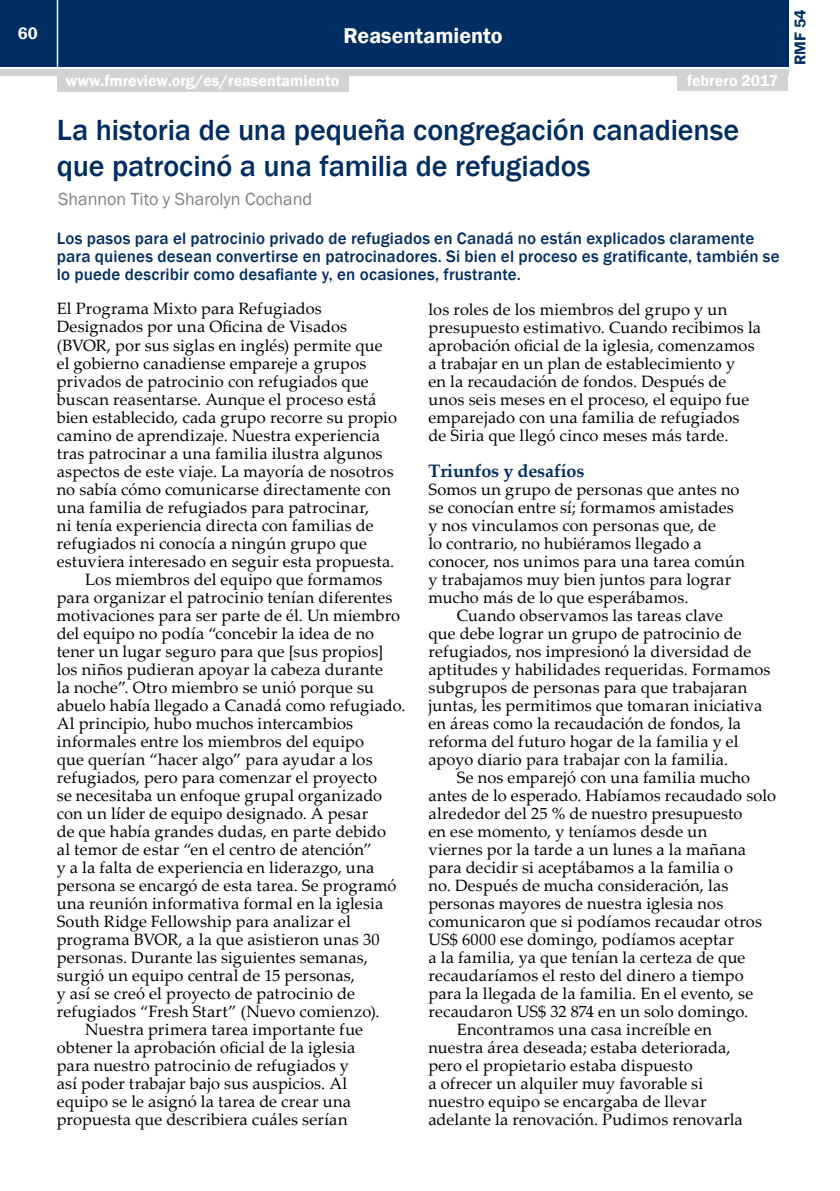
<style>
.page{position:relative;width:840px;height:1191px;background:#fff}
.page>*{position:absolute;margin:0;border:0;box-sizing:border-box;transform-origin:0 0}
.t1{font:500 30px/36px "Franklin Gothic";letter-spacing:-.005em;color:#002d62}
.t2{font:600 22px "Franklin Gothic";color:#fff}
.t3{font:18px "Franklin Gothic";color:#808285}
.t4{font:700 18px "Palatino Linotype";letter-spacing:-.01em;color:#002d62}
.t5{font:500 17px/18px "Franklin Gothic";letter-spacing:.01em;color:#002d62}
.t6{font:600 17px "Franklin Gothic";color:#fff}
.t7{font:16.4px/18px "Palatino Linotype";letter-spacing:.01em;color:#000}
.t8{font:600 16px "Franklin Gothic";color:#fff}
.t9{font:600 16px "Franklin Gothic";color:#002d62}
</style>
<div class="page">
<div style="left:0;top:0;width:787px;height:66px;background:#002d62"></div>
<div style="left:0;top:69px;width:787px;height:6px;background:#d1d3d4"></div>
<hr style="left:57px;top:0;width:1px;height:67px;background:#fff">
<div style="left:676px;top:73px;width:111px;height:18px;background:#d1d3d4"></div>
<div style="left:57px;top:74px;width:291px;height:18px;background:#d1d3d4"></div>
<p class="t6" style="left:18px;top:23px;width:21px">60</p>
<h2 class="t2" style="left:343px;top:22px;width:161px">Reasentamiento</h2>
<p class="t8" style="left:66px;top:71px;width:274px">www.fmreview.org/es/reasentamiento</p>
<p class="t8" style="left:686px;top:71px;width:92px">febrero 2017</p>
<h1 class="t1" style="left:57px;top:112px;width:683px">La historia de una pequeña congregación canadiense que patrocinó a una familia de refugiados</h1>
<p class="t3" style="left:58px;top:188px;width:255px">Shannon Tito y Sharolyn Cochand</p>
<p class="t5" style="left:57px;top:230px;width:724px">Los pasos para el patrocinio privado de refugiados en Canadá no están explicados claramente para quienes desean convertirse en patrocinadores. Si bien el proceso es gratificante, también se lo puede describir como desafiante y, en ocasiones, frustrante.</p>
<p class="t7" style="left:57px;top:299px;width:266px">El Programa Mixto para Refugiados</p>
<p class="t7" style="left:57px;top:317px;width:292px">Designados por una Oficina de Visados</p>
<p class="t7" style="left:57px;top:335px;width:327px">(BVOR, por sus siglas en inglés) permite que</p>
<p class="t7" style="left:57px;top:353px;width:311px">el gobierno canadiense empareje a grupos</p>
<p class="t7" style="left:57px;top:371px;width:313px">privados de patrocinio con refugiados que</p>
<p class="t7" style="left:57px;top:389px;width:321px">buscan reasentarse. Aunque el proceso está</p>
<p class="t7" style="left:57px;top:407px;width:341px">bien establecido, cada grupo recorre su propio</p>
<p class="t7" style="left:57px;top:425px;width:324px">camino de aprendizaje. Nuestra experiencia</p>
<p class="t7" style="left:57px;top:443px;width:327px">tras patrocinar a una familia ilustra algunos</p>
<p class="t7" style="left:57px;top:461px;width:338px">aspectos de este viaje. La mayoría de nosotros</p>
<p class="t7" style="left:57px;top:479px;width:335px">no sabía cómo comunicarse directamente con</p>
<p class="t7" style="left:57px;top:497px;width:314px">una familia de refugiados para patrocinar,</p>
<p class="t7" style="left:57px;top:515px;width:318px">ni tenía experiencia directa con familias de</p>
<p class="t7" style="left:57px;top:533px;width:311px">refugiados ni conocía a ningún grupo que</p>
<p class="t7" style="left:57px;top:551px;width:339px">estuviera interesado en seguir esta propuesta.</p>
<p class="t7" style="left:85px;top:569px;width:299px">Los miembros del equipo que formamos</p>
<p class="t7" style="left:57px;top:587px;width:337px">para organizar el patrocinio tenían diferentes</p>
<p class="t7" style="left:57px;top:605px;width:345px">motivaciones para ser parte de él. Un miembro</p>
<p class="t7" style="left:57px;top:623px;width:319px">del equipo no podía “concebir la idea de no</p>
<p class="t7" style="left:57px;top:641px;width:328px">tener un lugar seguro para que [sus propios]</p>
<p class="t7" style="left:57px;top:659px;width:327px">los niños pudieran apoyar la cabeza durante</p>
<p class="t7" style="left:57px;top:677px;width:318px">la noche”. Otro miembro se unió porque su</p>
<p class="t7" style="left:57px;top:695px;width:350px">abuelo había llegado a Canadá como refugiado.</p>
<p class="t7" style="left:57px;top:713px;width:298px">Al principio, hubo muchos intercambios</p>
<p class="t7" style="left:57px;top:731px;width:309px">informales entre los miembros del equipo</p>
<p class="t7" style="left:57px;top:749px;width:317px">que querían “hacer algo” para ayudar a los</p>
<p class="t7" style="left:57px;top:767px;width:322px">refugiados, pero para comenzar el proyecto</p>
<p class="t7" style="left:57px;top:785px;width:327px">se necesitaba un enfoque grupal organizado</p>
<p class="t7" style="left:57px;top:803px;width:313px">con un líder de equipo designado. A pesar</p>
<p class="t7" style="left:57px;top:821px;width:330px">de que había grandes dudas, en parte debido</p>
<p class="t7" style="left:57px;top:839px;width:316px">al temor de estar “en el centro de atención”</p>
<p class="t7" style="left:57px;top:857px;width:319px">y a la falta de experiencia en liderazgo, una</p>
<p class="t7" style="left:57px;top:875px;width:341px">persona se encargó de esta tarea. Se programó</p>
<p class="t7" style="left:57px;top:893px;width:328px">una reunión informativa formal en la iglesia</p>
<p class="t7" style="left:57px;top:911px;width:295px">South Ridge Fellowship para analizar el</p>
<p class="t7" style="left:57px;top:929px;width:324px">programa BVOR, a la que asistieron unas 30</p>
<p class="t7" style="left:57px;top:947px;width:312px">personas. Durante las siguientes semanas,</p>
<p class="t7" style="left:57px;top:965px;width:299px">surgió un equipo central de 15 personas,</p>
<p class="t7" style="left:57px;top:983px;width:299px">y así se creó el proyecto de patrocinio de</p>
<p class="t7" style="left:57px;top:1001px;width:324px">refugiados “Fresh Start” (Nuevo comienzo).</p>
<p class="t7" style="left:85px;top:1019px;width:279px">Nuestra primera tarea importante fue</p>
<p class="t7" style="left:57px;top:1037px;width:300px">obtener la aprobación oficial de la iglesia</p>
<p class="t7" style="left:57px;top:1055px;width:293px">para nuestro patrocinio de refugiados y</p>
<p class="t7" style="left:57px;top:1073px;width:292px">así poder trabajar bajo sus auspicios. Al</p>
<p class="t7" style="left:57px;top:1091px;width:296px">equipo se le asignó la tarea de crear una</p>
<p class="t7" style="left:57px;top:1109px;width:292px">propuesta que describiera cuáles serían</p>
<p class="t7" style="left:428px;top:299px;width:334px">los roles de los miembros del grupo y un presupuesto estimativo. Cuando recibimos la aprobación oficial de la iglesia, comenzamos a trabajar en un plan de establecimiento y<br>en la recaudación de fondos. Después de unos seis meses en el proceso, el equipo fue emparejado con una familia de refugiados de Siria que llegó cinco meses más tarde.</p>
<p class="t4" style="left:428px;top:457px;width:157px">Triunfos y desafíos</p>
<p class="t7" style="left:428px;top:479px;width:318px">Somos un grupo de personas que antes no se conocían entre sí; formamos amistades y nos vinculamos con personas que, de<br>lo contrario, no hubiéramos llegado a conocer, nos unimos para una tarea común y trabajamos muy bien juntos para lograr mucho más de lo que esperábamos.</p>
<p class="t7" style="left:428px;top:605px;width:343px;text-indent:28px">Cuando observamos las tareas clave<br>que debe lograr un grupo de patrocinio de refugiados, nos impresionó la diversidad de aptitudes y habilidades requeridas. Formamos subgrupos de personas para que trabajaran juntas, les permitimos que tomaran iniciativa en áreas como la recaudación de fondos, la reforma del futuro hogar de la familia y el apoyo diario para trabajar con la familia.</p>
<p class="t7" style="left:456px;top:767px;width:294px">Se nos emparejó con una familia mucho</p>
<p class="t7" style="left:428px;top:785px;width:349px">antes de lo esperado. Habíamos recaudado solo</p>
<p class="t7" style="left:428px;top:803px;width:315px">alrededor del 25 % de nuestro presupuesto</p>
<p class="t7" style="left:428px;top:821px;width:280px">en ese momento, y teníamos desde un</p>
<p class="t7" style="left:428px;top:839px;width:319px">viernes por la tarde a un lunes a la mañana</p>
<p class="t7" style="left:428px;top:857px;width:306px">para decidir si aceptábamos a la familia o</p>
<p class="t7" style="left:428px;top:875px;width:301px">no. Después de mucha consideración, las</p>
<p class="t7" style="left:428px;top:893px;width:296px">personas mayores de nuestra iglesia nos</p>
<p class="t7" style="left:428px;top:911px;width:335px">comunicaron que si podíamos recaudar otros</p>
<p class="t7" style="left:428px;top:929px;width:307px">US$ 6000 ese domingo, podíamos aceptar</p>
<p class="t7" style="left:428px;top:947px;width:318px">a la familia, ya que tenían la certeza de que</p>
<p class="t7" style="left:428px;top:965px;width:316px">recaudaríamos el resto del dinero a tiempo</p>
<p class="t7" style="left:428px;top:983px;width:326px">para la llegada de la familia. En el evento, se</p>
<p class="t7" style="left:428px;top:1001px;width:321px">recaudaron US$ 32 874 en un solo domingo.</p>
<p class="t7" style="left:456px;top:1019px;width:257px">Encontramos una casa increíble en</p>
<p class="t7" style="left:428px;top:1037px;width:303px">nuestra área deseada; estaba deteriorada,</p>
<p class="t7" style="left:428px;top:1055px;width:265px">pero el propietario estaba dispuesto</p>
<p class="t7" style="left:428px;top:1073px;width:276px">a ofrecer un alquiler muy favorable si</p>
<p class="t7" style="left:428px;top:1091px;width:279px">nuestro equipo se encargaba de llevar</p>
<p class="t7" style="left:428px;top:1109px;width:315px">adelante la renovación. Pudimos renovarla</p>
<p class="t9" style="left:789px;top:65px;width:58px;rotate:-90deg">RMF 54</p>
</div>
